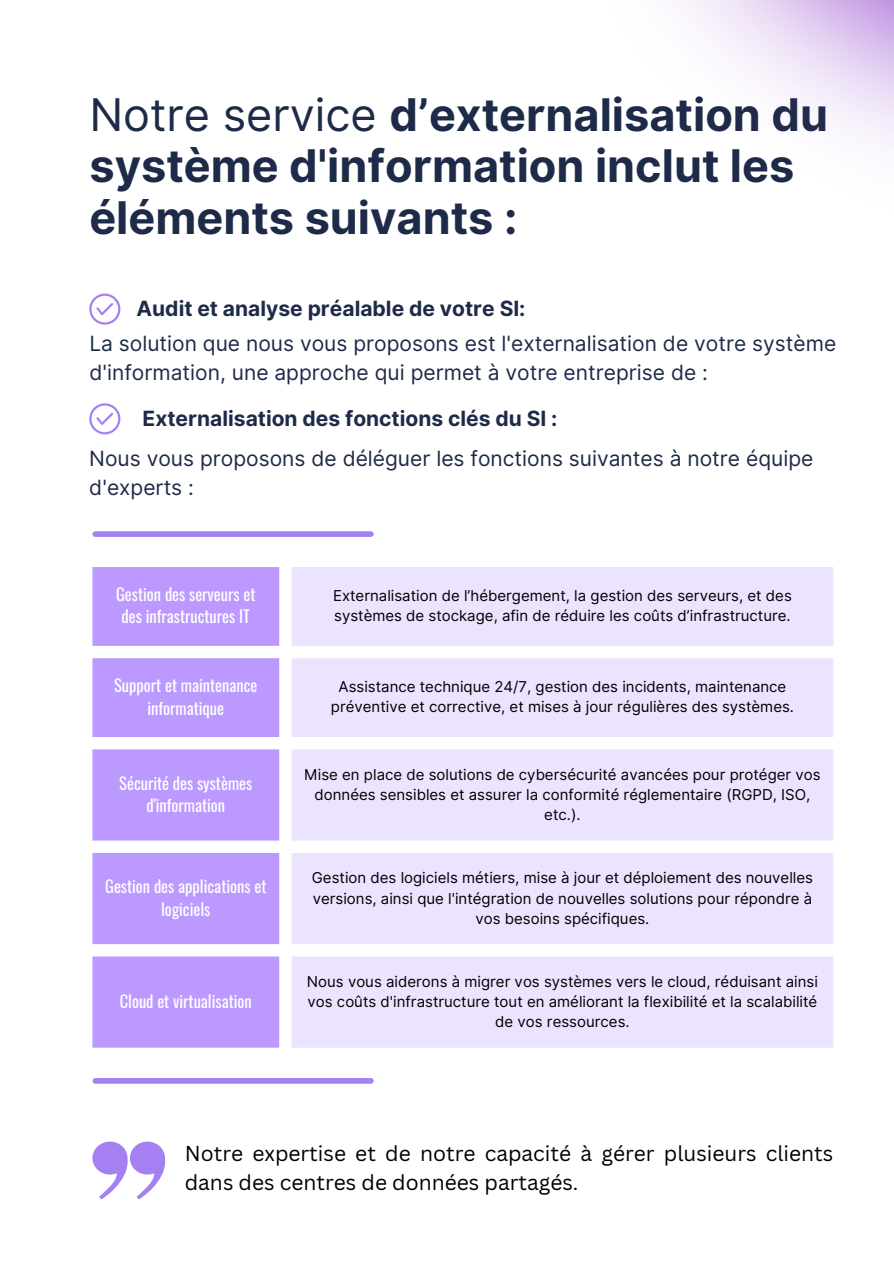
<style>
.page{position:relative;width:894px;height:1264px;background:#fff}
.page>*{position:absolute;margin:0;border:0;box-sizing:border-box;transform-origin:0 0}
.t1{font:700 45px/51.8px "Inter";color:#1e2b48}
.t2{font:21px/29.2px "Inter";color:#1e2b48}
.t3{font:21px/29.2px "Canva Sans";color:#000}
.t4{font:700 21px "Inter";color:#1e2b48}
.t5{font:16.5px/22.5px "Oswald";color:#fff;text-align:center}
.t6{font:15px/20.2px "Inter";color:#000;text-align:center}
.s1{font-weight:400}
</style>
<div class="page">
<div style="left:95px;top:531px;width:276px;height:6px;background:#a480f2"></div>
<svg style="left:92px;top:567px;width:187px;height:480px;fill:#b9f"></svg>
<svg style="left:291px;top:567px;width:542px;height:480px;fill:#ece3ff"></svg>
<div style="left:95px;top:1078px;width:276px;height:5px;background:#a480f2"></div>
<svg style="left:92px;top:1141px;width:74px;height:58px"></svg>
<svg style="left:89px;top:403px;width:31px;height:31px"></svg>
<svg style="left:89px;top:293px;width:31px;height:31px"></svg>
<p class="t1" style="left:89px;top:88px;width:740px"><span class="s1">Notre service</span> d’externalisation du système d'information inclut les éléments suivants :</p>
<p class="t4" style="left:136px;top:296px;width:390px">Audit et analyse préalable de votre SI:</p>
<p class="t2" style="left:89px;top:328px;width:748px">La solution que nous vous proposons est l'externalisation de votre système d'information, une approche qui permet à votre entreprise de :</p>
<p class="t4" style="left:142px;top:405px;width:416px">Externalisation des fonctions clés du SI :</p>
<p class="t2" style="left:89px;top:444px;width:725px">Nous vous proposons de déléguer les fonctions suivantes à notre équipe d'experts :</p>
<p class="t5" style="left:116px;top:582px;width:141px">Gestion des serveurs et des infrastructures IT</p>
<h1 class="t6" style="left:333px;top:585px;width:460px;text-align:left">Externalisation de l’hébergement, la gestion des serveurs, et des systèmes de stockage, afin de réduire les coûts d’infrastructure.</h1>
<p class="t5" style="left:114px;top:673px;width:145px">Support et maintenance informatique</p>
<h2 class="t6" style="left:331px;top:676px;width:464px">Assistance technique 24/7, gestion des incidents, maintenance préventive et corrective, et mises à jour régulières des systèmes.</h2>
<p class="t5" style="left:119px;top:771px;width:134px">Sécurité des systèmes d'information</p>
<h2 class="t6" style="left:304px;top:764px;width:518px">Mise en place de solutions de cybersécurité avancées pour protéger vos données sensibles et assurer la conformité réglementaire (RGPD, ISO, etc.).</h2>
<p class="t5" style="left:105px;top:874px;width:163px">Gestion des applications et logiciels</p>
<p class="t6" style="left:312px;top:867px;width:502px">Gestion des logiciels métiers, mise à jour et déploiement des nouvelles versions, ainsi que l'intégration de nouvelles solutions pour répondre à vos besoins spécifiques.</p>
<p class="t5" style="left:120px;top:989px;width:134px">Cloud et virtualisation</p>
<p class="t6" style="left:307px;top:971px;width:512px">Nous vous aiderons à migrer vos systèmes vers le cloud, réduisant ainsi vos coûts d'infrastructure tout en améliorant la flexibilité et la scalabilité de vos ressources.</p>
<p class="t3" style="left:185px;top:1137px;width:650px">Notre expertise et de notre capacité à gérer plusieurs clients dans des centres de données partagés.</p>
</div>
